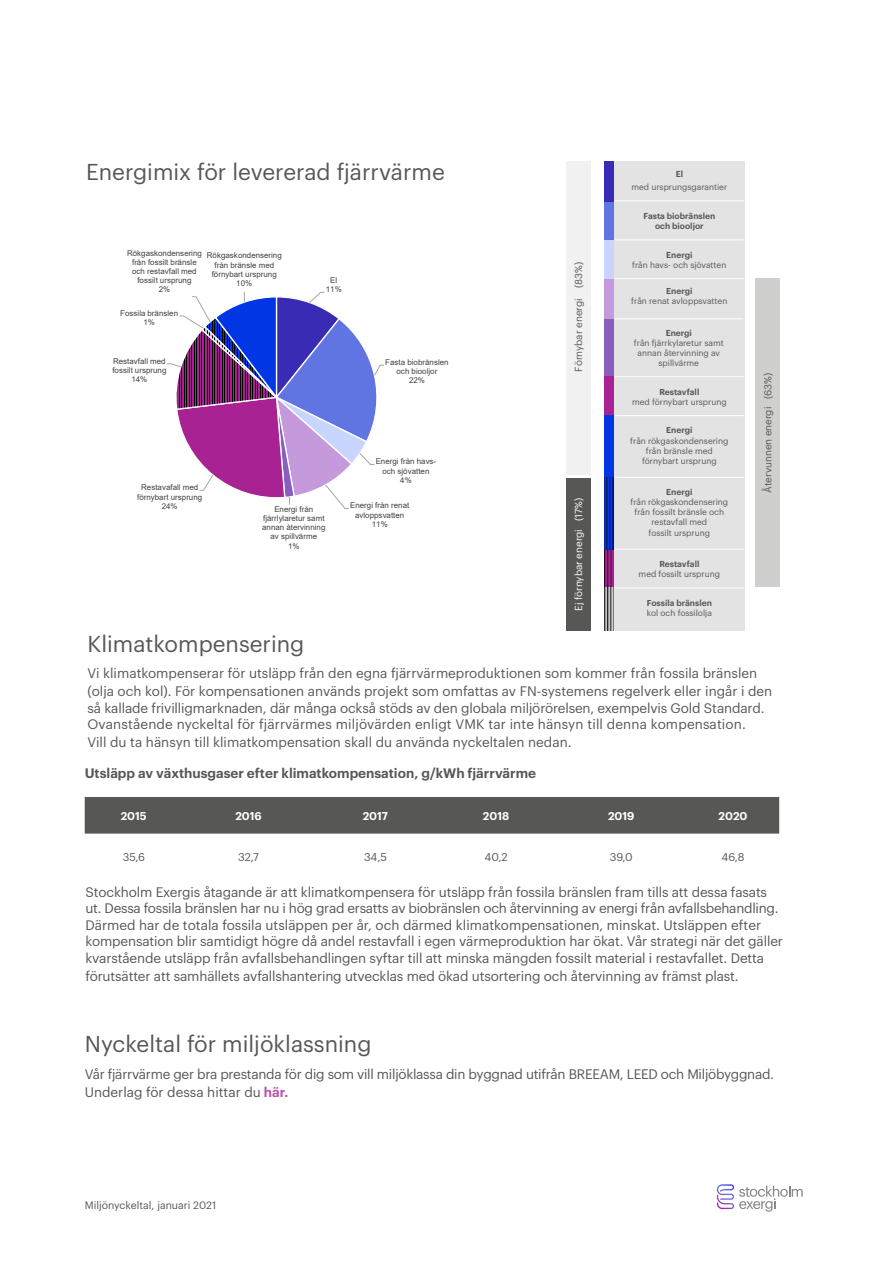
<style>
.page{position:relative;width:893px;height:1263px;background:#fff}
.page>*{position:absolute;margin:0;border:0;box-sizing:border-box;transform-origin:0 0}
.t1{font:22.5px "Graphik";color:#575756}
.t2{font:13.5px/16.5px "Graphik";letter-spacing:-.01em;color:#575756}
.t3{font:600 13.5px "Graphik";color:#575756}
.t4{font:600 11.1px "Graphik";color:#fff}
.t5{font:11.1px "Graphik";color:#575756}
.t6{font:10.5px "Graphik";color:#575756}
.t7{font:9.9px "Graphik";color:#575756}
.t8{font:9.9px "Graphik";color:#fff}
.t9{font:8.4px/10.2px "Graphik";color:#575756;text-align:center}
.t10{font:600 8.4px/10.2px "Graphik";color:#575756;text-align:center}
.t11{font:7.95px/9.1px "Arial";letter-spacing:.005em;color:#404040;text-align:center}
.s1{font-weight:600;color:#ba4ea9}
</style>
<div class="page">
<svg style="left:167px;top:292px;width:217px;height:217px"></svg>
<div style="left:85px;top:797px;width:694px;height:36px;background:#575756"></div>
<svg style="left:717px;top:1184px;width:86px;height:28px"></svg>
<div style="left:566px;top:478px;width:25px;height:153px;background:#575756"></div>
<div style="left:566px;top:161px;width:25px;height:314px;background:#f1f1f1"></div>
<div style="left:755px;top:279px;width:25px;height:308px;background:#cfcfce"></div>
<div style="left:614px;top:161px;width:130px;height:470px;background:#e3e3e3"></div>
<hr style="left:614px;top:201px;width:130px;height:1px;background:#fff">
<hr style="left:615px;top:239px;width:129px;height:1px;background:#fff">
<hr style="left:615px;top:278px;width:129px;height:1px;background:#fff">
<hr style="left:614px;top:318px;width:129px;height:1px;background:#fff">
<hr style="left:615px;top:415px;width:129px;height:1px;background:#fff">
<hr style="left:615px;top:477px;width:129px;height:1px;background:#fff">
<hr style="left:614px;top:549px;width:130px;height:1px;background:#fff">
<hr style="left:614px;top:588px;width:130px;height:1px;background:#fff">
<hr style="left:615px;top:376px;width:129px;height:1px;background:#fff">
<div style="left:604px;top:161px;width:9px;height:41px;background:#392bb4"></div>
<div style="left:604px;top:202px;width:9px;height:38px;background:#6075e2"></div>
<div style="left:604px;top:240px;width:9px;height:39px;background:#c9d5ff"></div>
<div style="left:604px;top:279px;width:9px;height:40px;background:#c49adc"></div>
<div style="left:604px;top:319px;width:9px;height:58px;background:#885fbf"></div>
<div style="left:604px;top:377px;width:9px;height:39px;background:#a82293"></div>
<div style="left:604px;top:416px;width:9px;height:61px;background:#0136e4"></div>
<img style="left:604px;top:478px;width:9px;height:109px">
<img style="left:604px;top:587px;width:9px;height:44px">
<h1 class="t1" style="left:86px;top:155px;width:360px">Energimix för levererad fjärrvärme</h1>
<p class="t11" style="left:127px;top:248px;width:76px">Rökgaskondensering från fossilt bränsle och restavfall med fossilt ursprung<br>2%</p>
<p class="t11" style="left:207px;top:251px;width:76px">Rökgaskondensering från bränsle med förnybart ursprung<br>10%</p>
<p class="t11" style="left:120px;top:308px;width:60px">Fossila bränslen<br>1%</p>
<p class="t11" style="left:112px;top:356px;width:56px">Restavfall med fossilt ursprung<br>14%</p>
<p class="t11" style="left:326px;top:276px;width:17px">El<br>11%</p>
<p class="t11" style="left:385px;top:358px;width:65px">Fasta biobränslen och biooljor<br>22%</p>
<p class="t11" style="left:137px;top:483px;width:67px">Restavafall med förnybart ursprung<br>24%</p>
<p class="t11" style="left:262px;top:505px;width:65px">Energi från fjärrlylaretur samt annan återvinning av spillvärme<br>1%</p>
<p class="t11" style="left:376px;top:457px;width:62px">Energi från havs&shy;och sjövatten<br>4%</p>
<p class="t11" style="left:350px;top:501px;width:61px">Energi från renat avloppsvatten<br>11%</p>
<p class="t7" style="left:571px;top:372px;width:111px;rotate:-90deg">Förnybar energi (83%)</p>
<p class="t8" style="left:571px;top:611px;width:115px;rotate:-90deg">Ej förnybar energi (17%)</p>
<p class="t10" style="left:676px;top:168px;width:9px">El</p>
<p class="t9" style="left:631px;top:181px;width:97px">med ursprungsgarantier</p>
<p class="t10" style="left:643px;top:210px;width:73px">Fasta biobränslen och biooljor</p>
<p class="t10" style="left:666px;top:249px;width:28px">Energi</p>
<p class="t9" style="left:632px;top:259px;width:96px">från havs- och sjövatten</p>
<p class="t10" style="left:666px;top:285px;width:28px">Energi</p>
<p class="t9" style="left:631px;top:295px;width:98px">från renat avloppsvatten</p>
<p class="t10" style="left:666px;top:327px;width:28px">Energi</p>
<p class="t9" style="left:634px;top:337px;width:91px">från fjärrkylaretur samt annan återvinning av spillvärme</p>
<p class="t10" style="left:659px;top:386px;width:42px">Restavfall</p>
<p class="t9" style="left:632px;top:396px;width:96px">med förnybart ursprung</p>
<p class="t10" style="left:666px;top:424px;width:28px">Energi</p>
<p class="t9" style="left:630px;top:435px;width:100px">från rökgaskondensering från bränsle med förnybart ursprung</p>
<p class="t10" style="left:666px;top:486px;width:28px">Energi</p>
<p class="t9" style="left:630px;top:496px;width:99px">från rökgaskondensering från fossilt bränsle och restavfall med<br>fossilt ursprung</p>
<p class="t10" style="left:659px;top:558px;width:42px">Restavfall</p>
<p class="t9" style="left:639px;top:568px;width:83px">med fossilt ursprung</p>
<p class="t10" style="left:647px;top:597px;width:67px">Fossila bränslen</p>
<p class="t9" style="left:647px;top:607px;width:67px">kol och fossilolja</p>
<p class="t7" style="left:760px;top:493px;width:121px;rotate:-90deg">Återvunnen energi (63%)</p>
<h1 class="t1" style="left:88px;top:627px;width:218px">Klimatkompensering</h1>
<p class="t2" style="left:88px;top:663px;width:686px;line-height:18px">Vi klimatkompenserar för utsläpp från den egna fjärrvärmeproduktionen som kommer från fossila bränslen (olja och kol). För kompensationen används projekt som omfattas av FN-systemens regelverk eller ingår i den</p>
<p class="t2" style="left:88px;top:698px;width:678px">så kallade frivilligmarknaden, där många också stöds av den globala miljörörelsen, exempelvis Gold Standard.<br>Ovanstående nyckeltal för fjärrvärmes miljövärden enligt VMK tar inte hänsyn till denna kompensation.</p>
<p class="t2" style="left:88px;top:733px;width:485px">Vill du ta hänsyn till klimatkompensation skall du använda nyckeltalen nedan.</p>
<p class="t3" style="left:85px;top:763px;width:453px">Utsläpp av växthusgaser efter klimatkompensation, g/kWh fjärrvärme</p>
<p class="t4" style="left:121px;top:807px;width:27px">2015</p>
<p class="t4" style="left:235px;top:807px;width:28px">2016</p>
<p class="t4" style="left:363px;top:807px;width:27px">2017</p>
<p class="t4" style="left:483px;top:807px;width:28px">2018</p>
<p class="t4" style="left:608px;top:807px;width:28px">2019</p>
<p class="t4" style="left:719px;top:807px;width:30px">2020</p>
<p class="t5" style="left:123px;top:849px;width:24px">35,6</p>
<p class="t5" style="left:238px;top:849px;width:22px">32,7</p>
<p class="t5" style="left:364px;top:849px;width:24px">34,5</p>
<p class="t5" style="left:485px;top:849px;width:25px">40,2</p>
<p class="t5" style="left:610px;top:849px;width:25px">39,0</p>
<p class="t5" style="left:721px;top:849px;width:24px">46,8</p>
<p class="t2" style="left:85px;top:883px;width:699px">Stockholm Exergis åtagande är att klimatkompensera för utsläpp från fossila bränslen fram tills att dessa fasats ut. Dessa fossila bränslen har nu i hög grad ersatts av biobränslen och återvinning av energi från avfallsbehandling.<br>Därmed har de totala fossila utsläppen per år, och därmed klimatkompensationen, minskat. Utsläppen efter kompensation blir samtidigt högre då andel restavfall i egen värmeproduktion har ökat. Vår strategi när det gäller kvarstående utsläpp från avfallsbehandlingen syftar till att minska mängden fossilt material i restavfallet. Detta</p>
<p class="t2" style="left:85px;top:967px;width:655px">förutsätter att samhällets avfallshantering utvecklas med ökad utsortering och återvinning av främst plast.</p>
<h1 class="t1" style="left:85px;top:1027px;width:288px">Nyckeltal för miljöklassning</h1>
<p class="t2" style="left:85px;top:1064px;width:691px;line-height:18px">Vår fjärrvärme ger bra prestanda för dig som vill miljöklassa din byggnad utifrån BREEAM, LEED och Miljöbyggnad.<br>Underlag för dessa hittar du <span class="s1">här.</span></p>
<p class="t6" style="left:85px;top:1197px;width:133px">Miljönyckeltal, januari 2021</p>
</div>
